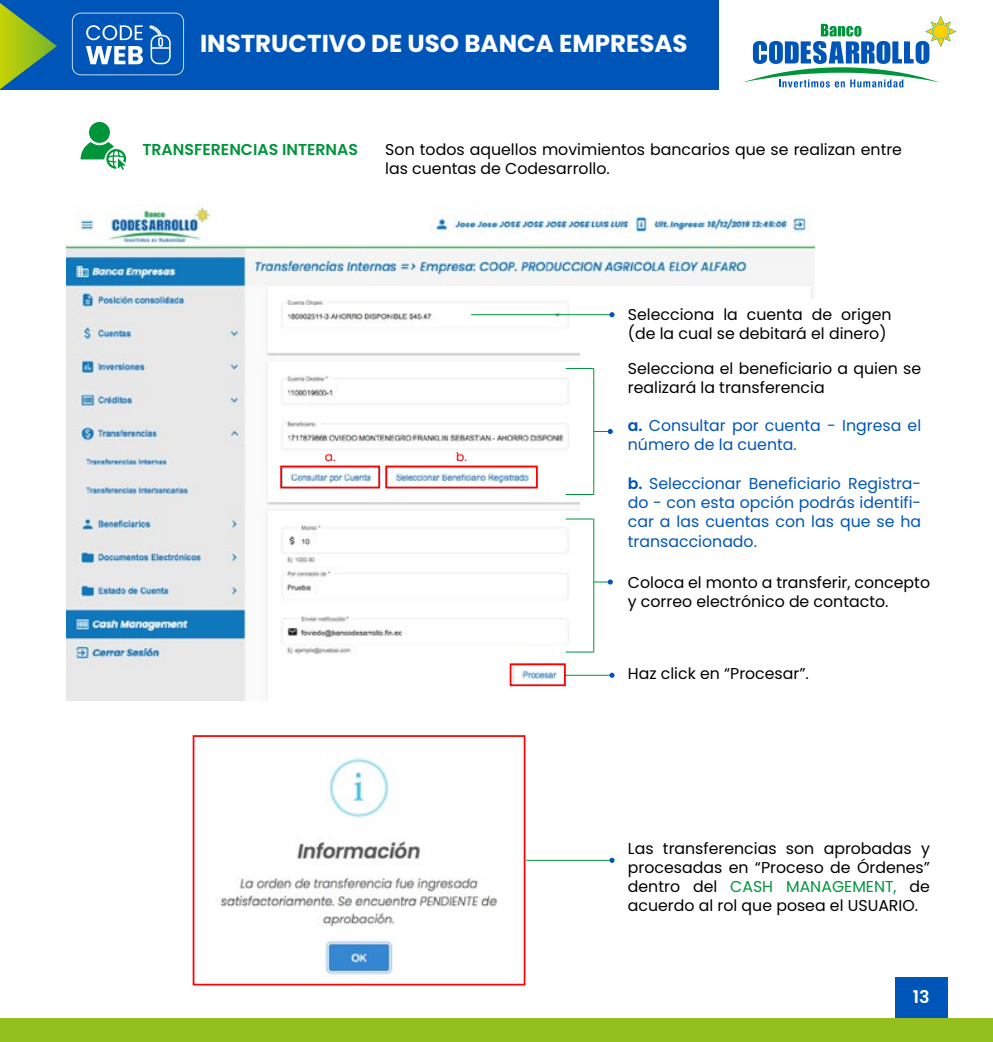
<style>
.page{position:relative;width:993px;height:1042px;background:#fff}
.page>*{position:absolute;margin:0;border:0;box-sizing:border-box;transform-origin:0 0}
.t1{font:700 24.5px "Poppins";color:#fff}
.t2{font:600 17.5px "Poppins";color:#fff}
.t3{font:15.75px/18.9px "Poppins";color:#000}
.t4{font:15.75px/19.2px "Poppins";color:#0055b8}
.t5{font:600 15.75px "Poppins";color:#00953b}
.t6{font:12.25px "Poppins";color:#f00}
.s1{font-weight:600}
.s2{color:#00953b}
</style>
<div class="page">
<img style="left:66px;top:203px;width:748px;height:498px">
<div style="left:894px;top:977px;width:53px;height:64px;background:#0055b8"></div>
<svg style="left:743px;top:16px;width:212px;height:72px"></svg>
<div style="left:0;top:0;width:718px;height:89px;background:#0055b8"></div>
<svg style="left:0;top:3px;width:57px;height:86px"></svg>
<svg style="left:72px;top:13px;width:112px;height:62px"></svg>
<div style="left:0;top:1019px;width:992px;height:23px;background:#93c01f"></div>
<img style="left:217px;top:757px;width:280px;height:218px">
<div style="left:579px;top:299px;width:285px;height:433px;background:#fff"></div>
<hr style="left:471px;top:314px;width:140px;height:1px;background:#00953b">
<svg style="left:609px;top:312px;width:5px;height:5px"></svg>
<hr style="left:564px;top:675px;width:47px;height:1px;background:#00953b">
<svg style="left:609px;top:673px;width:5px;height:5px"></svg>
<hr style="left:526px;top:860px;width:85px;height:1px;background:#00953b">
<svg style="left:609px;top:858px;width:5px;height:5px"></svg>
<div style="left:280px;top:466px;width:100px;height:22px;border:2px solid #f00"></div>
<div style="left:385px;top:466px;width:152px;height:22px;border:2px solid #f00"></div>
<div style="left:509px;top:663px;width:56px;height:23px;border:2px solid #f00"></div>
<div style="left:192px;top:735px;width:333px;height:250px;border:2px solid #f00"></div>
<hr style="left:593px;top:368px;width:1px;height:126px;background:#00953b">
<svg style="left:565px;top:368px;width:28px;height:1px"></svg>
<svg style="left:565px;top:494px;width:28px;height:1px"></svg>
<svg style="left:593px;top:429px;width:19px;height:5px"></svg>
<hr style="left:593px;top:519px;width:1px;height:133px;background:#00953b">
<svg style="left:565px;top:518px;width:28px;height:1px"></svg>
<svg style="left:565px;top:651px;width:28px;height:1px"></svg>
<svg style="left:593px;top:579px;width:19px;height:5px"></svg>
<div style="left:89px;top:122px;width:21px;height:21px;background:#00953b;border-radius:50%"></div>
<svg style="left:81px;top:142px;width:45px;height:28px"></svg>
<h1 class="t1" style="left:200px;top:29px;width:489px">INSTRUCTIVO DE USO BANCA EMPRESAS</h1>
<p class="t5" style="left:142px;top:140px;width:217px">TRANSFERENCIAS INTERNAS</p>
<p class="t3" style="left:385px;top:140px;width:518px">Son todos aquellos movimientos bancarios que se realizan entre las cuentas de Codesarrollo.</p>
<p class="t6" style="left:324px;top:450px;width:12px">a.</p>
<p class="t6" style="left:456px;top:450px;width:12px">b.</p>
<p class="t3" style="left:627px;top:305px;width:265px">Selecciona la cuenta de origen (de la cual se debitará el dinero)</p>
<p class="t3" style="left:627px;top:359px;width:295px">Selecciona el beneficiario a quien se realizará la transferencia</p>
<p class="t4" style="left:627px;top:416px;width:295px"><span class="s1">a.</span> Consultar por cuenta - Ingresa el número de la cuenta.</p>
<p class="t4" style="left:627px;top:474px;width:295px;text-align:justify"><span class="s1">b.</span> Seleccionar Beneficiario Registra&shy;do - con esta opción podrás identifi&shy;car a las cuentas con las que se ha transaccionado.</p>
<p class="t3" style="left:627px;top:573px;width:303px">Coloca el monto a transferir, concepto y correo electrónico de contacto.</p>
<p class="t3" style="left:627px;top:664px;width:182px">Haz click en “Procesar”.</p>
<p class="t3" style="left:627px;top:839px;width:303px;text-align:justify">Las transferencias son aprobadas y procesadas en “Proceso de Órdenes” dentro del <span class="s2">CASH MANAGEMENT,</span> de acuerdo al rol que posea el USUARIO.</p>
<p class="t2" style="left:912px;top:987px;width:18px">13</p>
</div>
